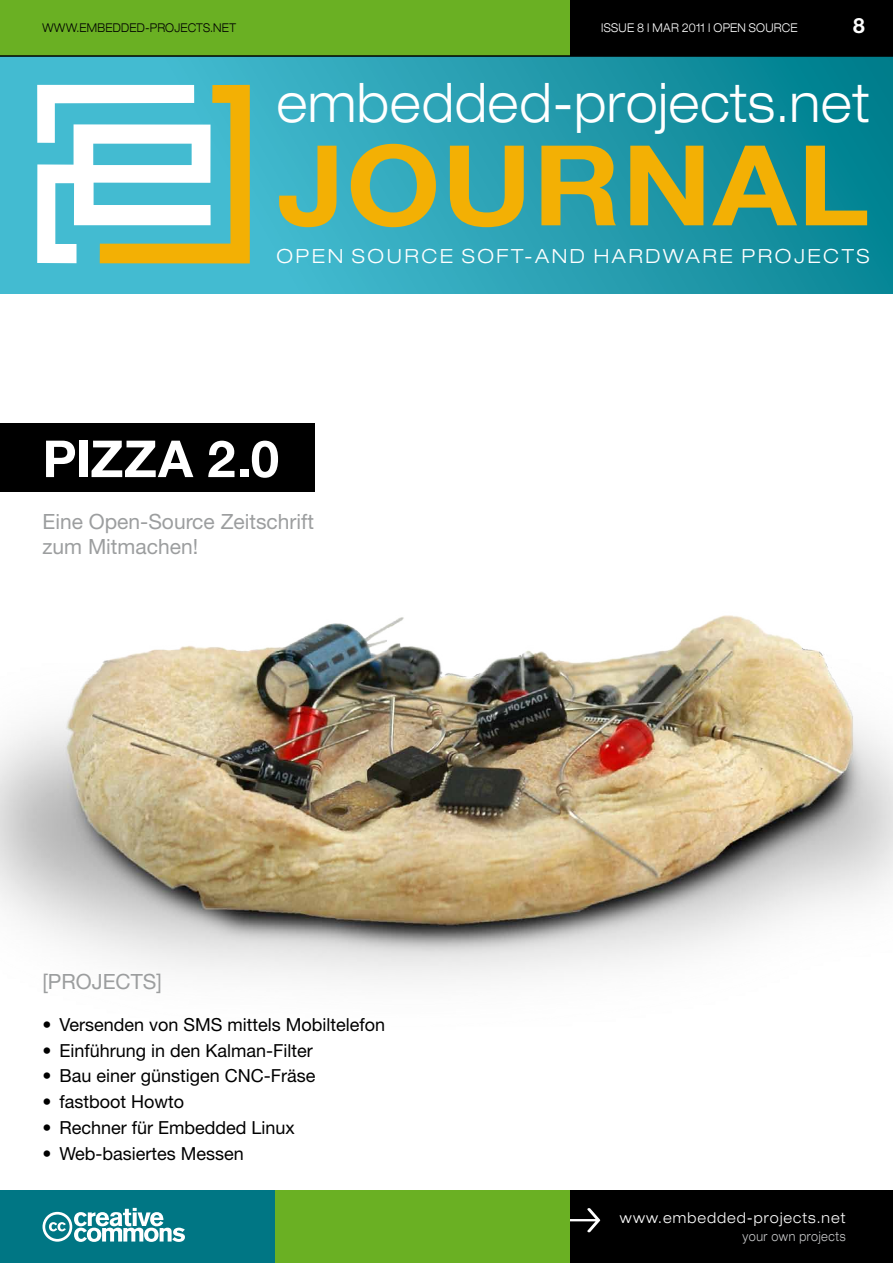
<style>
.page{position:relative;width:893px;height:1263px;background:#fff}
.page>*{position:absolute;margin:0;border:0;box-sizing:border-box;transform-origin:0 0}
.t1{font:700 111.45px "Helvetica Neue";letter-spacing:.01em;color:#f3b004;scale:1.09 1}
.t2{font:300 expanded 54.3px "Helvetica Neue";letter-spacing:.015em;color:#fff;scale:.88 1}
.t3{font:700 51px "Helvetica Neue";color:#fff}
.t4{font:21px/25.2px "Helvetica Neue";color:#9c9e9f}
.t5{font:700 21px "Helvetica Neue";color:#fff}
.t6{font:300 expanded 19.5px "Helvetica Neue";letter-spacing:.13em;color:#fff}
.t7{font:18px "Helvetica Neue";color:#000}
.t8{font:300 expanded 14.85px "Helvetica Neue";letter-spacing:.075em;color:#fff;scale:.91 1}
.t9{font:300 expanded 13.2px "Helvetica Neue";letter-spacing:.05em;color:#c6c7c8;scale:.8 1}
.t10{font:300 expanded 12.15px "Helvetica Neue";letter-spacing:.015em;color:#000;scale:.87 1}
.t11{font:300 expanded 12.15px "Helvetica Neue";letter-spacing:.02em;color:#fff;scale:.87 1}
</style>
<div class="page">
<img style="left:0;top:615px;width:893px;height:365px">
<div style="left:0;top:54px;width:893px;height:239px;background:linear-gradient(to right,#50c6dd,#088493)"></div>
<div style="left:0;top:0;width:570px;height:55px;background:#6ab023"></div>
<div style="left:570px;top:0;width:259px;height:55px;background:#000"></div>
<div style="left:825px;top:0;width:68px;height:55px;background:#000"></div>
<div style="left:0;top:1191px;width:276px;height:72px;background:#007684"></div>
<div style="left:570px;top:1191px;width:323px;height:72px;background:#000"></div>
<svg style="left:570px;top:1208px;width:30px;height:24px"></svg>
<div style="left:276px;top:1191px;width:294px;height:72px;background:#6ab023"></div>
<svg style="left:37px;top:85px;width:213px;height:178px"></svg>
<hr style="left:0;top:55px;width:893px;height:2px;background:#000">
<svg style="left:43px;top:1208px;width:142px;height:34px"></svg>
<div style="left:0;top:423px;width:315px;height:68px;background:#000"></div>
<p class="t10" style="left:43px;top:20px;width:224px">WWW.EMBEDDED-PROJECTS.NET</p>
<p class="t11" style="left:601px;top:20px;width:227px">ISSUE 8 I MAR 2011 I OPEN SOURCE</p>
<p class="t5" style="left:853px;top:13px;width:13px">8</p>
<h2 class="t2" style="left:276px;top:71px;width:676px">embedded-projects.net</h2>
<h1 class="t1" style="left:277px;top:117px;width:545px">JOURNAL</h1>
<p class="t6" style="left:276px;top:245px;width:595px">OPEN SOURCE SOFT-AND HARDWARE PROJECTS</p>
<h3 class="t3" style="left:43px;top:427px;width:238px">PIZZA 2.0</h3>
<p class="t4" style="left:43px;top:509px;width:273px">Eine Open-Source Zeitschrift zum Mitmachen!</p>
<p class="t4" style="left:43px;top:969px;width:121px">[PROJECTS]</p>
<p class="t7" style="left:43px;top:1014px;width:344px">• Versenden von SMS mittels Mobiltelefon</p>
<p class="t7" style="left:43px;top:1039px;width:272px">• Einführung in den Kalman-Filter</p>
<p class="t7" style="left:43px;top:1065px;width:275px">• Bau einer günstigen CNC-Fräse</p>
<p class="t7" style="left:43px;top:1091px;width:143px">• fastboot Howto</p>
<p class="t7" style="left:43px;top:1117px;width:254px">• Rechner für Embedded Linux</p>
<p class="t7" style="left:43px;top:1143px;width:203px">• Web-basiertes Messen</p>
<p class="t8" style="left:620px;top:1209px;width:249px">www.embedded-projects.net</p>
<p class="t9" style="left:742px;top:1228px;width:130px">your own projects</p>
</div>
